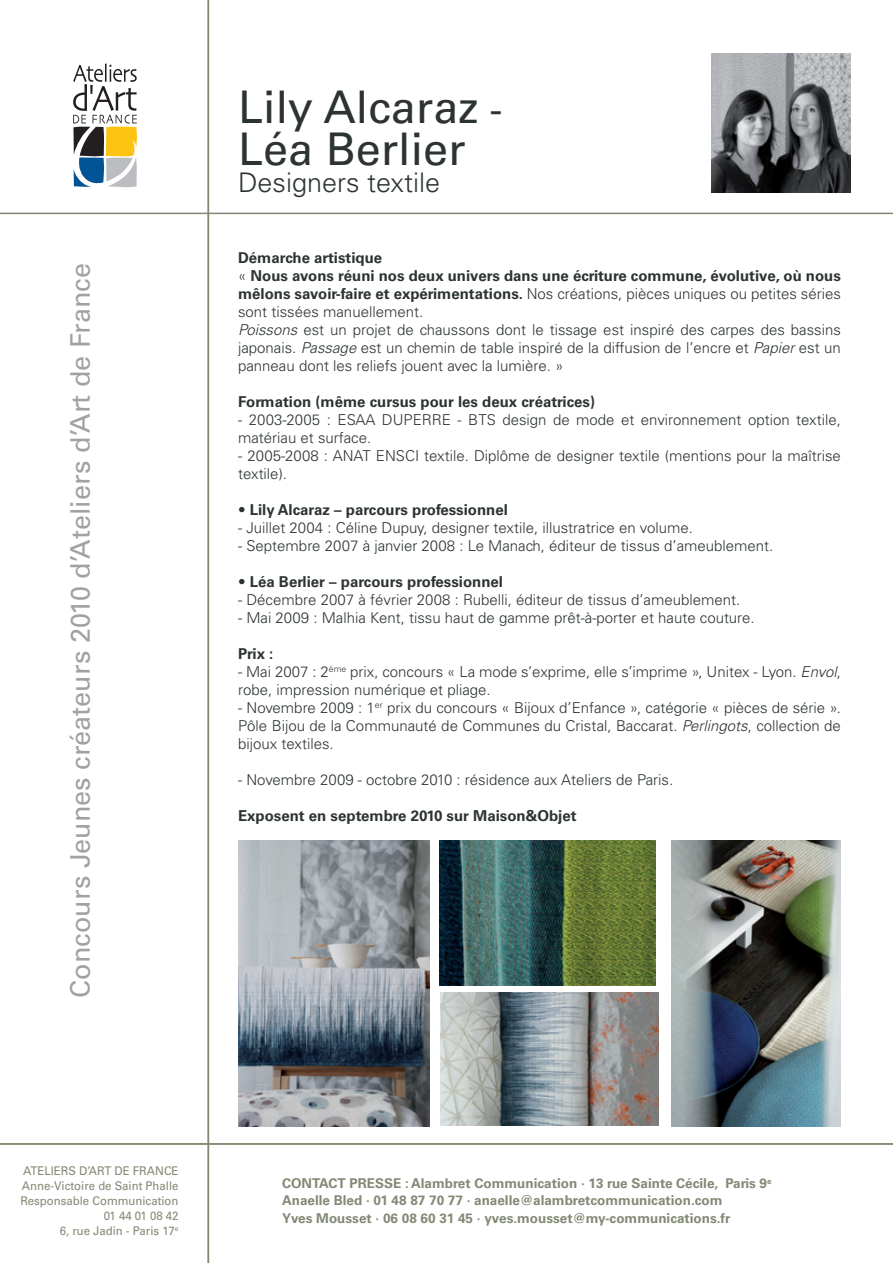
<style>
.page{position:relative;width:893px;height:1263px;background:#fff}
.page>*{position:absolute;margin:0;border:0;box-sizing:border-box;transform-origin:0 0}
.t1{font:45px/42px "Univers";color:#2d3333}
.t2{font:27px "Univers";color:#a2a0a0}
.t3{font:300 27px "Univers";color:#2d3333}
.t4{font:300 15px/18px "Univers";color:#2d3333}
.t5{font:700 15px "Univers";color:#2d3333}
.t6{font:700 13.5px/16.5px "Univers";color:#828974}
.t7{font:12px/15px "Univers";color:#828974;text-align:right;scale:.95 1}
.s1{font-size:39px}
.s2{font-weight:700}
.s3{font-style:italic}
.s4{font-weight:300}
</style>
<div class="page">
<img style="left:238px;top:841px;width:191px;height:285px">
<hr style="left:0;top:213px;width:893px;height:1px;background:#828974">
<svg style="left:73px;top:64px;width:64px;height:123px"></svg>
<img style="left:440px;top:992px;width:218px;height:133px">
<hr style="left:208px;top:0;width:1px;height:1263px;background:#828974">
<hr style="left:0;top:1143px;width:893px;height:2px;background:#828974">
<img style="left:711px;top:54px;width:139px;height:139px">
<img style="left:439px;top:841px;width:217px;height:144px">
<img style="left:672px;top:841px;width:169px;height:285px">
<h2 class="t2" style="left:64px;top:998px;width:736px;rotate:-90deg">Concours Jeunes créateurs 2010 d’Ateliers d’Art de France</h2>
<h1 class="t1" style="left:238px;top:86px;width:266px">Lily Alcaraz <span class="s1">-<br></span>Léa Berlier</h1>
<h2 class="t3" style="left:238px;top:166px;width:203px">Designers textile</h2>
<p class="t4" style="left:238px;top:248px;width:604px"><span class="s2">Démarche artistique<br></span>« <span class="s2">Nous avons réuni nos deux univers dans une écriture commune, évolutive, où nous mêlons savoir-faire et expérimentations.</span> Nos créations, pièces uniques ou petites séries sont tissées manuellement.<br><span class="s3">Poissons</span> est un projet de chaussons dont le tissage est inspiré des carpes des bassins japonais. <span class="s3">Passage</span> est un chemin de table inspiré de la diffusion de l’encre et <span class="s3">Papier</span> est un panneau dont les reliefs jouent avec la lumière. »</p>
<p class="t5" style="left:238px;top:393px;width:358px">Formation (même cursus pour les deux créatrices)</p>
<p class="t4" style="left:238px;top:410px;width:604px">- 2003-2005 : ESAA DUPERRE - BTS design de mode et environnement option textile, matériau et surface.</p>
<p class="t4" style="left:238px;top:446px;width:604px">- 2005-2008 : ANAT ENSCI textile. Diplôme de designer textile (mentions pour la maîtrise textile).</p>
<p class="t5" style="left:238px;top:501px;width:271px"><span class="s4">•</span> Lily Alcaraz – parcours professionnel</p>
<p class="t4" style="left:238px;top:518px;width:456px">- Juillet 2004 : Céline Dupuy, designer textile, illustratrice en volume.</p>
<p class="t4" style="left:238px;top:536px;width:537px">- Septembre 2007 à janvier 2008 : Le Manach, éditeur de tissus d’ameublement.</p>
<p class="t5" style="left:238px;top:573px;width:266px"><span class="s4">•</span> Léa Berlier – parcours professionnel</p>
<p class="t4" style="left:238px;top:590px;width:504px">- Décembre 2007 à février 2008 : Rubelli, éditeur de tissus d’ameublement.</p>
<p class="t4" style="left:238px;top:608px;width:518px">- Mai 2009 : Malhia Kent, tissu haut de gamme prêt-à-porter et haute couture.</p>
<p class="t5" style="left:238px;top:645px;width:37px">Prix :</p>
<p class="t4" style="left:238px;top:662px;width:604px">- Mai 2007 : 2<sup>ème</sup> prix, concours « La mode s’exprime, elle s’imprime », Unitex - Lyon. <span class="s3">Envol</span>, robe, impression numérique et pliage.</p>
<p class="t4" style="left:238px;top:698px;width:604px;text-align:justify">- Novembre 2009 : 1<sup>er</sup> prix du concours « Bijoux d’Enfance », catégorie « pièces de série ».<br>Pôle Bijou de la Communauté de Communes du Cristal, Baccarat. <span class="s3">Perlingots</span>, collection de bijoux textiles.</p>
<p class="t4" style="left:238px;top:770px;width:437px">- Novembre 2009 - octobre 2010 : résidence aux Ateliers de Paris.</p>
<p class="t5" style="left:238px;top:807px;width:340px">Exposent en septembre 2010 sur Maison&amp;Objet</p>
<p class="t7" style="left:20px;top:1163px;width:168px">ateliers d’art de france<br>Anne-Victoire de Saint Phalle<br>Responsable Communication<br>01 44 01 08 42<br>6, rue Jadin - Paris 17<sup>e</sup></p>
<p class="t6" style="left:282px;top:1175px;width:40px">Co ntact</p>
<p class="t6" style="left:282px;top:1175px;width:491px;text-indent:67px">presse : Alambret Communication · 13 rue Sainte Cécile, Paris 9<sup>e<br></sup>Anaelle Bled · 01 48 87 70 77 · anaelle@alambretcommunication.com</p>
<p class="t6" style="left:282px;top:1210px;width:450px">Yves Mousset · 06 08 60 31 45 · yves.mousset@my-communications.fr</p>
</div>
